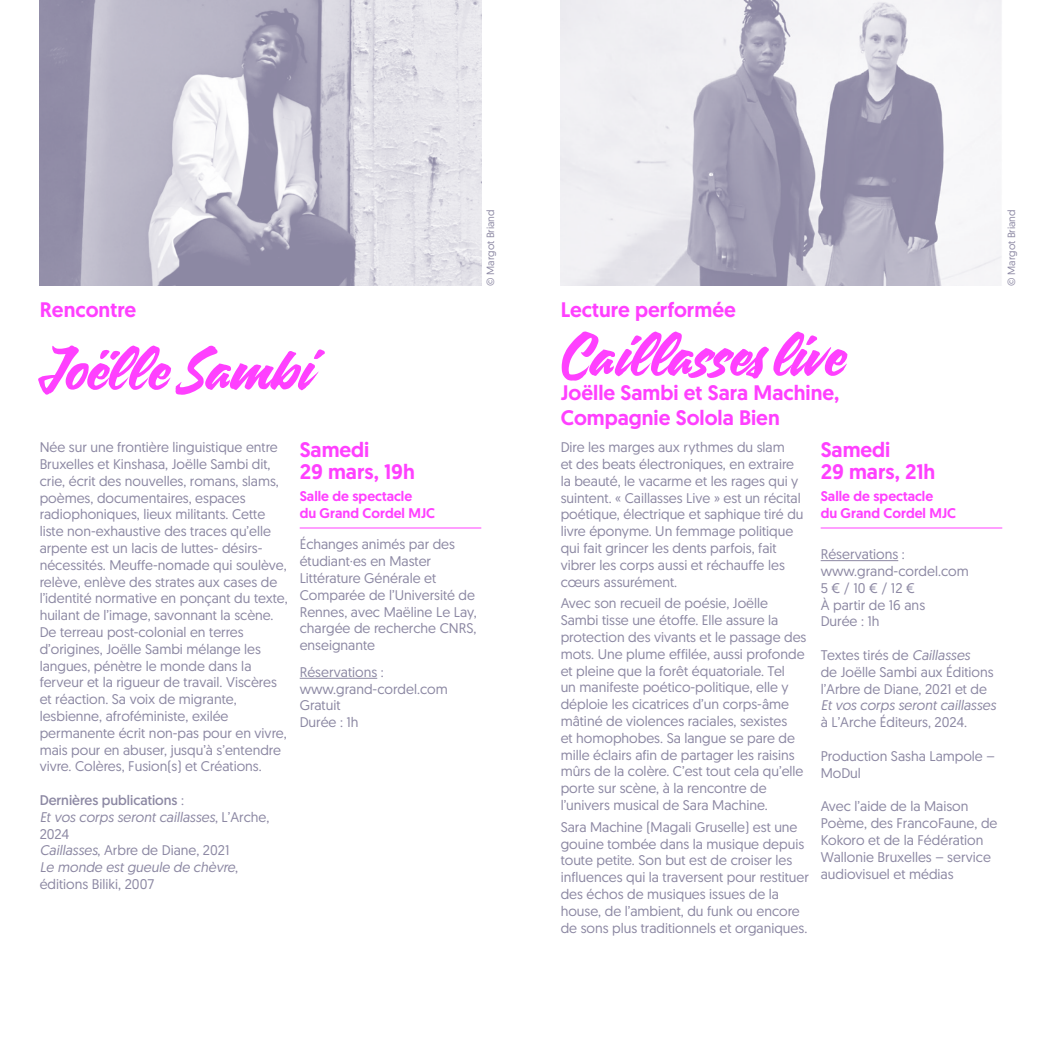
<style>
.page{position:relative;width:1042px;height:1042px;background:#fff}
.page>*{position:absolute;margin:0;border:0;box-sizing:border-box;transform-origin:0 0}
.t1{font:59.5px "Quotes Script";color:#ff40ff}
.t2{font:500 21px/21.7px "Geomanist";color:#ff40ff}
.t3{font:14px/16.8px "Geomanist";color:#8c88a3}
.t4{font:italic 14px/16.8px "Geomanist";color:#8c88a3}
.t5{font:500 14px/16.8px "Geomanist";color:#ff40ff}
.t6{font:14px "Geomanist";color:#8c88a3}
.t7{font:10.5px "Geomanist";color:#8c88a3}
.s1{font-style:inherit}
.s2{font-style:normal}
.s3{font-style:italic}
</style>
<div class="page">
<img style="left:40px;top:0;width:441px;height:286px">
<img style="left:561px;top:0;width:441px;height:286px">
<hr style="left:300px;top:527px;width:181px;height:1px;background:#ff40ff">
<hr style="left:300px;top:678px;width:77px;height:1px;background:#8c88a3">
<hr style="left:820px;top:527px;width:182px;height:1px;background:#ff40ff">
<hr style="left:820px;top:560px;width:78px;height:1px;background:#8c88a3">
<p class="t2" style="left:40px;top:299px;width:98px">Rencontre</p>
<p class="t1" style="left:40px;top:320px;width:275px">Joëlle Sambi</p>
<p class="t3" style="left:40px;top:438px;width:250px">Née sur une frontière linguistique entre Bruxelles et Kinshasa, Joëlle Sambi dit, crie, écrit des nouvelles, romans, slams, poèmes, documentaires, espaces radiophoniques, lieux militants. Cette liste non-exhaustive des traces qu’elle arpente est un lacis de luttes- désirs&shy;nécessités. Meuffe-nomade qui soulève, relève, enlève des strates aux cases de l’identité normative en ponçant du texte, huilant de l’image, savonnant la scène.</p>
<p class="t3" style="left:40px;top:623px;width:249px">De terreau post-colonial en terres d’origines, Joëlle Sambi mélange les langues, pénètre le monde dans la ferveur et la rigueur de travail. Viscères et réaction. Sa voix de migrante, lesbienne, afroféministe, exilée permanente écrit non-pas pour en vivre, mais pour en abuser, jusqu’à s’entendre vivre. Colères, Fusion(s) et Créations.</p>
<p class="t6" style="left:40px;top:791px;width:146px">Dernières publications <span class="s1">:</span></p>
<p class="t4" style="left:40px;top:808px;width:231px">Et vos corps seront caillasses<span class="s2">, L’Arche,<br>2024</span></p>
<p class="t3" style="left:40px;top:841px;width:191px"><span class="s3">Caillasses</span>, Arbre de Diane, 2021</p>
<p class="t4" style="left:40px;top:858px;width:200px">Le monde est gueule de chèvre<span class="s2">, éditions Biliki, 2007</span></p>
<p class="t2" style="left:300px;top:439px;width:117px">Samedi<br>29 mars, 19h</p>
<p class="t5" style="left:300px;top:487px;width:137px">Salle de spectacle<br>du Grand Cordel MJC</p>
<p class="t3" style="left:300px;top:535px;width:179px">Échanges animés par des étudiant·es en Master<br>Littérature Générale et<br>Comparée de l’Université de<br>Rennes, avec Maëline Le Lay, chargée de recherche CNRS, enseignante</p>
<p class="t3" style="left:300px;top:663px;width:86px">Réservations :</p>
<p class="t3" style="left:300px;top:680px;width:150px">www.grand-cordel.com</p>
<p class="t3" style="left:300px;top:697px;width:42px">Gratuit</p>
<p class="t3" style="left:300px;top:713px;width:60px">Durée : 1h</p>
<p class="t7" style="left:484px;top:286px;width:78px;rotate:-90deg">© Margot Briand</p>
<p class="t7" style="left:1004px;top:286px;width:78px;rotate:-90deg">© Margot Briand</p>
<p class="t2" style="left:561px;top:299px;width:177px">Lecture performée</p>
<p class="t1" style="left:561px;top:306px;width:287px">Caillasses live</p>
<p class="t2" style="left:561px;top:381px;width:280px">Joëlle Sambi et Sara Machine,</p>
<p class="t2" style="left:561px;top:406px;width:221px">Compagnie Solola Bien</p>
<p class="t3" style="left:561px;top:438px;width:244px">Dire les marges aux rythmes du slam<br>et des beats électroniques, en extraire la beauté, le vacarme et les rages qui y suintent. « Caillasses Live » est un récital poétique, électrique et saphique tiré du livre éponyme. Un femmage politique qui fait grincer les dents parfois, fait vibrer les corps aussi et réchauffe les cœurs assurément.</p>
<p class="t3" style="left:561px;top:594px;width:247px">Avec son recueil de poésie, Joëlle Sambi tisse une étoffe. Elle assure la protection des vivants et le passage des mots. Une plume effilée, aussi profonde et pleine que la forêt équatoriale. Tel<br>un manifeste poético-politique, elle y déploie les cicatrices d’un corps-âme mâtiné de violences raciales, sexistes<br>et homophobes. Sa langue se pare de mille éclairs afin de partager les raisins mûrs de la colère. C’est tout cela qu’elle porte sur scène, à la rencontre de l’univers musical de Sara Machine.</p>
<p class="t3" style="left:561px;top:818px;width:250px">Sara Machine (Magali Gruselle) est une gouine tombée dans la musique depuis toute petite. Son but est de croiser les influences qui la traversent pour restituer des échos de musiques issues de la house, de l’ambient, du funk ou encore de sons plus traditionnels et organiques.</p>
<p class="t2" style="left:820px;top:439px;width:116px">Samedi<br>29 mars, 21h</p>
<p class="t5" style="left:820px;top:487px;width:137px">Salle de spectacle<br>du Grand Cordel MJC</p>
<p class="t3" style="left:820px;top:545px;width:86px">Réservations :</p>
<p class="t3" style="left:820px;top:562px;width:150px">www.grand-cordel.com</p>
<p class="t3" style="left:820px;top:579px;width:96px">5 € / 10 € / 12 €</p>
<p class="t3" style="left:820px;top:596px;width:106px">À partir de 16 ans</p>
<p class="t3" style="left:820px;top:613px;width:60px">Durée : 1h</p>
<p class="t3" style="left:820px;top:646px;width:177px">Textes tirés de <span class="s3">Caillasses<br></span>de Joëlle Sambi aux Éditions l’Arbre de Diane, 2021 et de<br><span class="s3">Et vos corps seront caillasses </span>à L’Arche Éditeurs, 2024.</p>
<p class="t3" style="left:820px;top:747px;width:176px">Production Sasha Lampole –<br>MoDul</p>
<p class="t3" style="left:820px;top:797px;width:178px">Avec l’aide de la Maison<br>Poème, des FrancoFaune, de<br>Kokoro et de la Fédération<br>Wallonie Bruxelles – service audiovisuel et médias</p>
</div>
